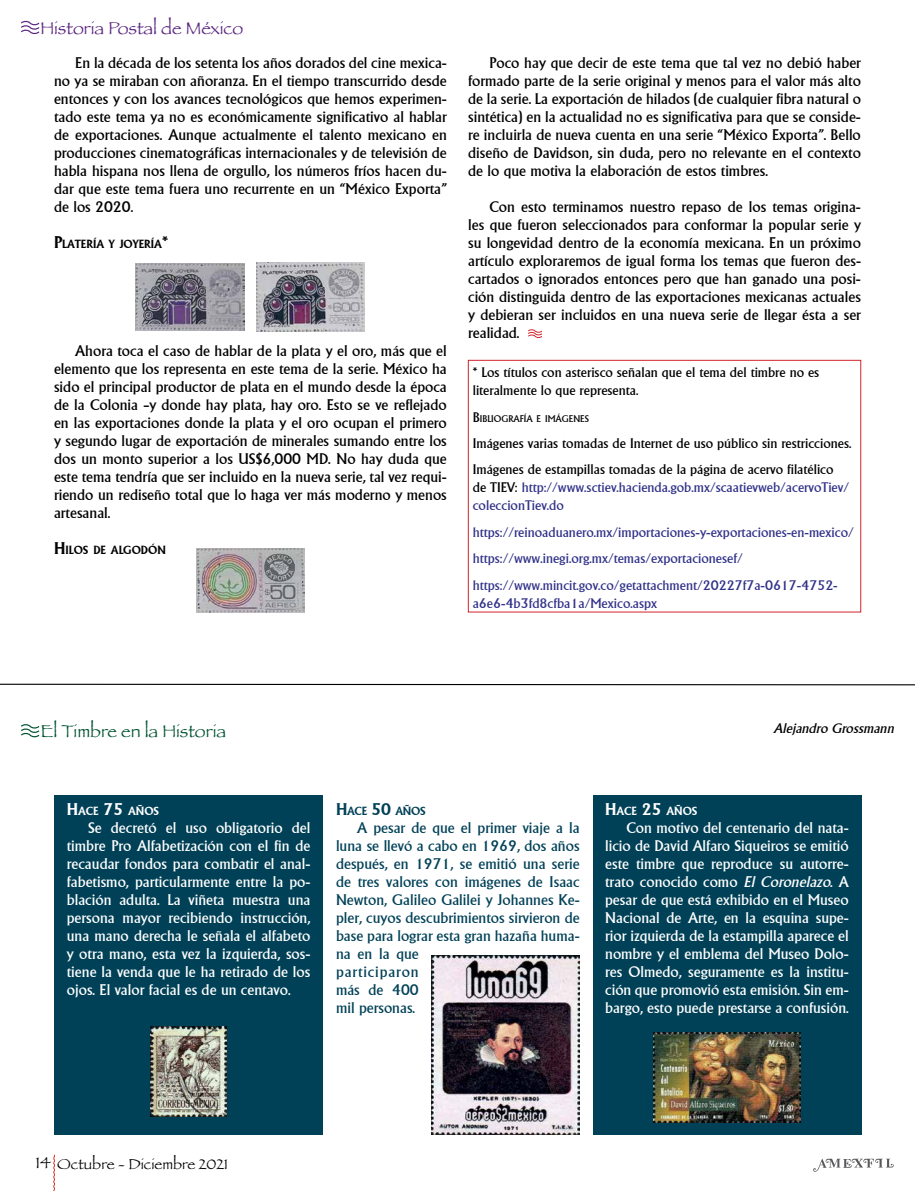
<style>
.page{position:relative;width:915px;height:1191px;background:#fff}
.page>*{position:absolute;margin:0;border:0;box-sizing:border-box;transform-origin:0 0}
.t1{font:18px "Papyrus";color:#59237f}
.t2{font:18px "Papyrus";color:#005331}
.t3{font:15px/18px "Alberta";color:#000;text-align:justify}
.t4{font:15px/18px "Alberta";color:#fff;text-align:justify}
.t5{font:15px/18px "Alberta";color:#004157}
.t6{font:15px "Papyrus";color:#000}
.t7{font:13.5px/26.4px "Alberta";color:#303188}
.t8{font:13.5px/18px "Alberta";color:#000}
.t9{font:italic 13.5px "Alberta";color:#000}
.t10{font:700 11.55px "Alberta";color:#000}
.t11{font:700 11.55px "Alberta";color:#fff}
.t12{font:700 11.55px "Alberta";letter-spacing:-.02em;color:#004157}
.t13{font:9.45px "Alberta";color:#000}
.s1{font-size:16.5px}
.s2{font-size:13.5px}
.s3{color:#000}
.s4{font-style:italic}
</style>
<div class="page">
<svg style="left:53px;top:1154px;width:2px;height:37px"></svg>
<svg style="left:813px;top:1158px;width:80px;height:13px"></svg>
<svg style="left:21px;top:21px;width:19px;height:13px"></svg>
<svg style="left:528px;top:329px;width:15px;height:9px"></svg>
<img style="left:196px;top:548px;width:108px;height:64px">
<div style="left:468px;top:360px;width:392px;height:252px;border:1px solid #d2232a"></div>
<div style="left:54px;top:795px;width:269px;height:339px;background:#004157"></div>
<div style="left:592px;top:795px;width:269px;height:339px;background:#004157"></div>
<img style="left:136px;top:264px;width:108px;height:66px">
<img style="left:257px;top:263px;width:108px;height:68px">
<img style="left:150px;top:1027px;width:77px;height:89px">
<img style="left:431px;top:955px;width:148px;height:179px">
<img style="left:653px;top:1032px;width:147px;height:90px">
<svg style="left:0;top:683px;width:914px;height:3px"></svg>
<svg style="left:21px;top:724px;width:19px;height:14px"></svg>
<p class="t1" style="left:40px;top:17px;width:204px">Historia Postal de México</p>
<p class="t3" style="left:54px;top:54px;width:394px;text-indent:21px">En la década de los setenta los años dorados del cine mexica&shy;no ya se miraban con añoranza. En el tiempo transcurrido desde entonces y con los avances tecnológicos que hemos experimen&shy;tado este tema ya no es económicamente significativo al hablar de exportaciones. Aunque actualmente el talento mexicano en producciones cinematográficas internacionales y de televisión de habla hispana nos llena de orgullo, los números fríos hacen du&shy;dar que este tema fuera uno recurrente en un “México Exporta” de los 2020.</p>
<p class="t10" style="left:54px;top:237px;width:115px"><span class="s1">P</span>LATERÍA Y JOYERÍA<span class="s1">*</span></p>
<p class="t3" style="left:54px;top:342px;width:394px;text-indent:21px">Ahora toca el caso de hablar de la plata y el oro, más que el elemento que los representa en este tema de la serie. México ha sido el principal productor de plata en el mundo desde la época de la Colonia –y donde hay plata, hay oro. Esto se ve reflejado en las exportaciones donde la plata y el oro ocupan el primero y segundo lugar de exportación de minerales sumando entre los dos un monto superior a los US$6,000 MD. No hay duda que este tema tendría que ser incluido en la nueva serie, tal vez requi&shy;riendo un rediseño total que lo haga ver más moderno y menos artesanal.</p>
<p class="t10" style="left:54px;top:543px;width:113px"><span class="s1">H</span>ILOS DE ALGODÓN</p>
<p class="t3" style="left:468px;top:54px;width:394px;text-indent:21px">Poco hay que decir de este tema que tal vez no debió haber formado parte de la serie original y menos para el valor más alto de la serie. La exportación de hilados (de cualquier fibra natural o sintética) en la actualidad no es significativa para que se conside&shy;re incluirla de nueva cuenta en una serie “México Exporta”. Bello diseño de Davidson, sin duda, pero no relevante en el contexto de lo que motiva la elaboración de estos timbres.</p>
<p class="t3" style="left:468px;top:198px;width:394px;text-indent:21px">Con esto terminamos nuestro repaso de los temas origina&shy;les que fueron seleccionados para conformar la popular serie y su longevidad dentro de la economía mexicana. En un próximo artículo exploraremos de igual forma los temas que fueron des&shy;cartados o ignorados entonces pero que han ganado una posi&shy;ción distinguida dentro de las exportaciones mexicanas actuales y debieran ser incluidos en una nueva serie de llegar ésta a ser realidad.</p>
<p class="t8" style="left:472px;top:363px;width:348px">* Los títulos con asterisco señalan que el tema del timbre no es literalmente lo que representa.</p>
<p class="t13" style="left:472px;top:413px;width:118px"><span class="s2">B</span>IBLIOGRAFÍA E IMÁGENES</p>
<p class="t8" style="left:472px;top:430px;width:380px;line-height:26.4px">Imágenes varias tomadas de Internet de uso público sin restricciones.<br>Imágenes de estampillas tomadas de la página de acervo filatélico</p>
<p class="t7" style="left:472px;top:479px;width:377px;line-height:18px"><span class="s3">de TIEV:</span> http://www.sctiev.hacienda.gob.mx/scaatievweb/acervoTiev/ coleccionTiev.do</p>
<p class="t7" style="left:472px;top:519px;width:382px">https://reinoaduanero.mx/importaciones-y-exportaciones-en-mexico/ https://www.inegi.org.mx/temas/exportacionesef/ https://www.mincit.gov.co/getattachment/20227f7a-0617-4752-</p>
<p class="t7" style="left:472px;top:590px;width:186px">a6e6-4b3fd8cfba1a/Mexico.aspx</p>
<p class="t2" style="left:40px;top:720px;width:187px">El Timbre en la Historia</p>
<p class="t9" style="left:773px;top:720px;width:122px">Alejandro Grossmann</p>
<p class="t11" style="left:67px;top:804px;width:94px"><span class="s1">H</span>ACE <span class="s1">75</span> AÑOS</p>
<p class="t4" style="left:67px;top:818px;width:245px;text-indent:21px">Se decretó el uso obligatorio del timbre Pro Alfabetización con el fin de recaudar fondos para combatir el anal&shy;fabetismo, particularmente entre la po&shy;blación adulta. La viñeta muestra una persona mayor recibiendo instrucción, una mano derecha le señala el alfabeto y otra mano, esta vez la izquierda, sos&shy;tiene la venda que le ha retirado de los ojos. El valor facial es de un centavo.</p>
<p class="t12" style="left:336px;top:804px;width:91px"><span class="s1">H</span>ACE <span class="s1">50</span> AÑOS</p>
<p class="t5" style="left:336px;top:818px;width:245px;text-indent:21px">A pesar de que el primer viaje a la luna se llevó a cabo en 1969, dos años después, en 1971, se emitió una serie de tres valores con imágenes de Isaac<br>Newton, Galileo Galilei y Johannes Ke&shy;pler, cuyos descubrimientos sirvieron de base para lograr esta gran hazaña huma&shy;na en la que<br>participaron<br>más de 400<br>mil personas.</p>
<p class="t11" style="left:605px;top:804px;width:94px"><span class="s1">H</span>ACE <span class="s1">25</span> AÑOS</p>
<p class="t4" style="left:605px;top:818px;width:245px;text-indent:21px">Con motivo del centenario del nata&shy;licio de David Alfaro Siqueiros se emitió este timbre que reproduce su autorre&shy;trato conocido como <span class="s4">El Coronelazo</span>. A pesar de que está exhibido en el Museo Nacional de Arte, en la esquina supe&shy;rior izquierda de la estampilla aparece el nombre y el emblema del Museo Dolo&shy;res Olmedo, seguramente es la institu&shy;ción que promovió esta emisión. Sin em&shy;bargo, esto puede prestarse a confusión.</p>
<p class="t6" style="left:36px;top:1154px;width:193px"><span class="s1">14</span> Octubre - Diciembre 2021</p>
</div>
